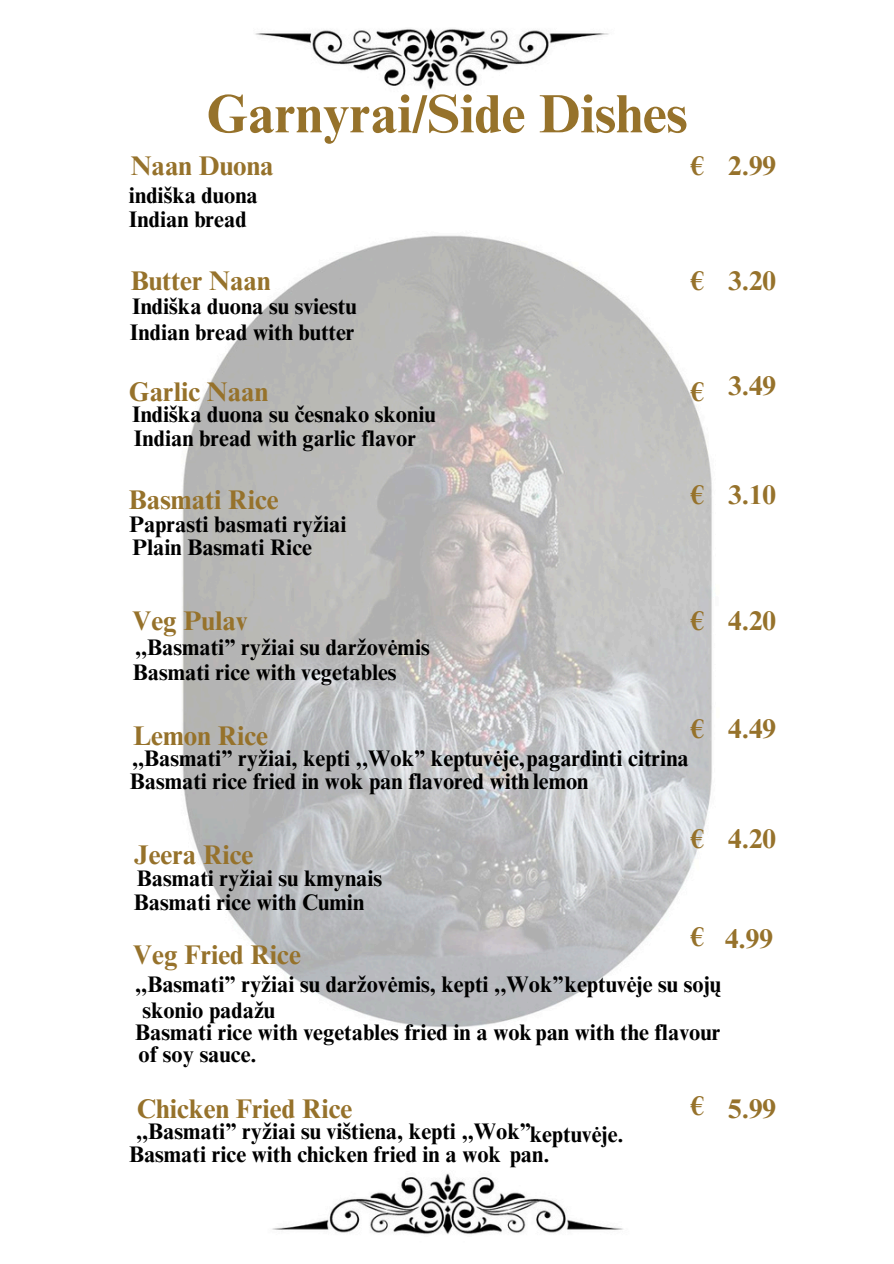
<style>
.page{position:relative;width:894px;height:1264px;background:#fff}
.page>*{position:absolute;margin:0;border:0;box-sizing:border-box;transform-origin:0 0}
.t1{font:700 54px "Times NRMT Pro";color:#96722b}
.t2{font:700 27px "Times NRMT Pro";color:#96722b}
.t3{font:700 22.5px "Times NRMT Pro";color:#000}
</style>
<div class="page">
<img style="left:182px;top:28px;width:531px;height:1207px">
<h1 class="t1" style="left:206px;top:94px;width:482px">Garnyrai/Side Dishes</h1>
<h2 class="t2" style="left:131px;top:155px;width:144px">Naan Duona</h2>
<p class="t2" style="left:728px;top:155px;width:49px">2.99</p>
<p class="t2" style="left:690px;top:155px;width:15px">€</p>
<h2 class="t3" style="left:129px;top:186px;width:130px">indiška duona</h2>
<p class="t3" style="left:129px;top:211px;width:119px">Indian bread</p>
<p class="t2" style="left:131px;top:270px;width:141px">Butter Naan</p>
<p class="t2" style="left:728px;top:270px;width:49px">3.20</p>
<p class="t2" style="left:690px;top:270px;width:15px">€</p>
<p class="t3" style="left:132px;top:298px;width:226px">Indiška duona su sviestu</p>
<p class="t3" style="left:130px;top:324px;width:226px">Indian bread with butter</p>
<h2 class="t2" style="left:129px;top:381px;width:141px">Garlic Naan</h2>
<p class="t2" style="left:728px;top:375px;width:49px">3.49</p>
<p class="t3" style="left:132px;top:406px;width:305px">Indiška duona su česnako skoniu</p>
<p class="t3" style="left:134px;top:430px;width:283px">Indian bread with garlic flavor</p>
<p class="t2" style="left:690px;top:381px;width:15px">€</p>
<p class="t2" style="left:129px;top:489px;width:151px">Basmati Rice</p>
<p class="t2" style="left:728px;top:485px;width:49px">3.10</p>
<p class="t3" style="left:129px;top:516px;width:219px">Paprasti basmati ryžiai</p>
<p class="t3" style="left:132px;top:538px;width:181px">Plain Basmati Rice</p>
<p class="t2" style="left:690px;top:485px;width:15px">€</p>
<h2 class="t2" style="left:132px;top:610px;width:117px">Veg Pulav</h2>
<p class="t2" style="left:728px;top:610px;width:49px">4.20</p>
<p class="t3" style="left:135px;top:638px;width:296px">,,Basmati” ryžiai su daržovėmis</p>
<p class="t3" style="left:133px;top:663px;width:265px">Basmati rice with vegetables</p>
<h2 class="t2" style="left:690px;top:610px;width:15px">€</h2>
<h2 class="t2" style="left:690px;top:718px;width:15px">€</h2>
<h2 class="t2" style="left:133px;top:725px;width:136px">Lemon Rice</h2>
<h2 class="t3" style="left:132px;top:750px;width:558px">,,Basmati” ryžiai, kepti ,,Wok” keptuvėje,pagardinti citrina</h2>
<h2 class="t3" style="left:130px;top:772px;width:460px">Basmati rice fried in wok pan flavored with lemon</h2>
<p class="t2" style="left:134px;top:844px;width:121px">Jeera Rice</p>
<p class="t3" style="left:137px;top:869px;width:247px">Basmati ryžiai su kmynais</p>
<h2 class="t3" style="left:134px;top:893px;width:232px">Basmati rice with Cumin</h2>
<p class="t2" style="left:133px;top:945px;width:169px">Veg Fried Rice</p>
<h2 class="t2" style="left:690px;top:828px;width:15px">€</h2>
<h2 class="t2" style="left:690px;top:926px;width:15px">€</h2>
<p class="t2" style="left:728px;top:718px;width:49px">4.49</p>
<p class="t2" style="left:728px;top:828px;width:49px">4.20</p>
<p class="t2" style="left:724px;top:929px;width:49px">4.99</p>
<p class="t3" style="left:135px;top:975px;width:587px">,,Basmati” ryžiai su daržovėmis, kepti ,,Wok”keptuvėje su sojų</p>
<p class="t3" style="left:135px;top:1024px;width:586px">Basmati rice with vegetables fried in a wok pan with the flavour</p>
<h2 class="t3" style="left:142px;top:1001px;width:134px">skonio padažu</h2>
<p class="t3" style="left:138px;top:1046px;width:120px">of soy sauce.</p>
<h2 class="t2" style="left:690px;top:1095px;width:15px">€</h2>
<p class="t2" style="left:137px;top:1098px;width:217px">Chicken Fried Rice</p>
<p class="t2" style="left:728px;top:1098px;width:49px">5.99</p>
<h2 class="t3" style="left:529px;top:1126px;width:95px">keptuvėje.</h2>
<p class="t3" style="left:136px;top:1123px;width:396px">,,Basmati” ryžiai su vištiena, kepti ,,Wok”</p>
<p class="t3" style="left:129px;top:1145px;width:422px">Basmati rice with chicken fried in a wok pan.</p>
</div>
